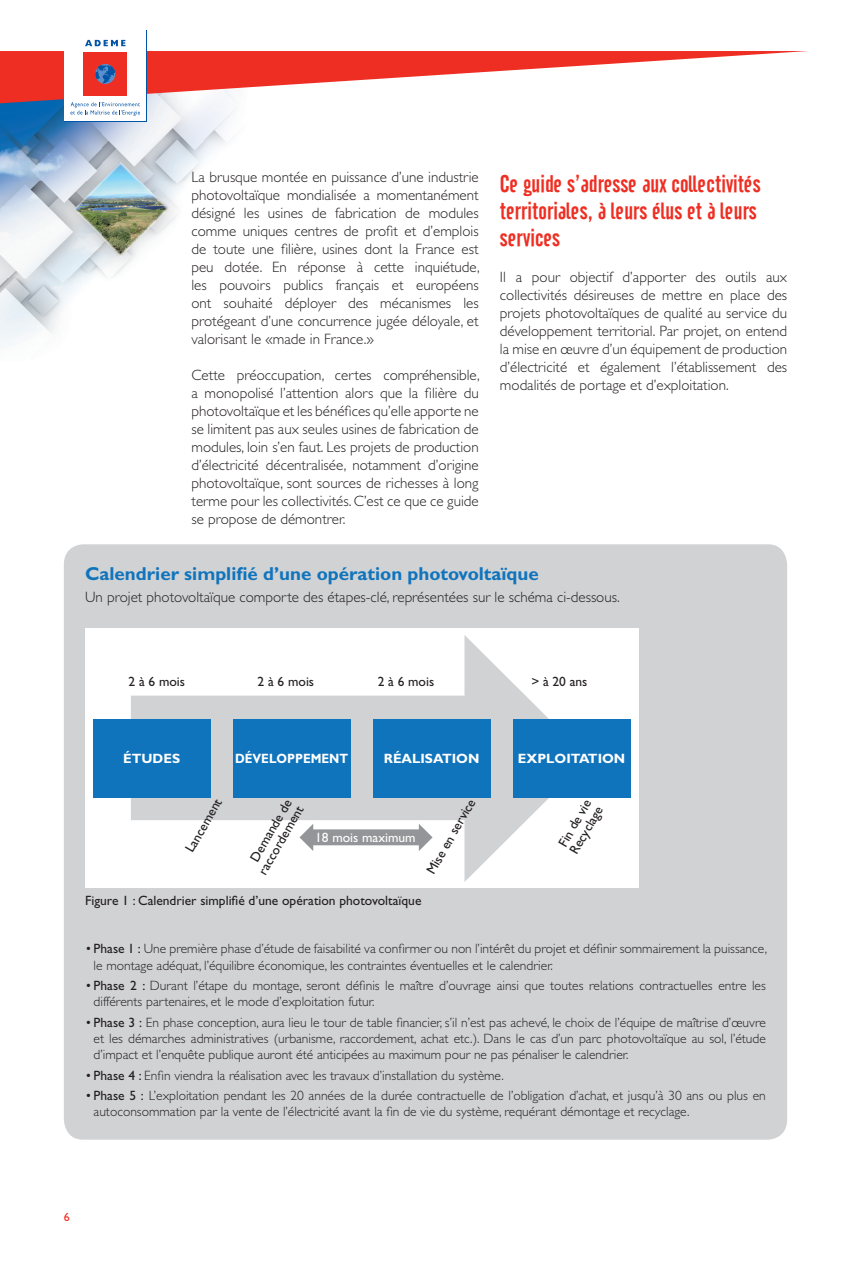
<style>
.page{position:relative;width:851px;height:1263px;background:#fff}
.page>*{position:absolute;margin:0;border:0;box-sizing:border-box;transform-origin:0 0}
.t1{font:24px/27px "Cafeta";color:#ee2e22}
.t2{font:700 18.75px "Gill Sans";color:#1074bc}
.t3{font:300 15px/18px "Gill Sans";color:#231f20;text-align:justify}
.t4{font:300 13.5px/16.2px "Gill Sans";color:#231f20}
.t5{font:13.5px/13.5px "Gill Sans";color:#231f20;text-align:center}
.t6{font:700 13.5px "Gill Sans";color:#fff}
.t7{font:700 13.5px "Gill Sans";color:#fff;scale:.9 1}
.t8{font:13.5px "Gill Sans";color:#fff}
.t9{font:12px "Gill Sans";color:#ee2e22}
.s1{font-weight:400}
</style>
<div class="page">
<img style="left:0;top:116px;width:230px;height:229px">
<div style="left:64px;top:30px;width:82px;height:91px;background:#fff"></div>
<svg style="left:0;top:40px;width:808px;height:76px"></svg>
<div style="left:64px;top:544px;width:723px;height:596px;background:#d1d2d4;border-radius:20px"></div>
<div style="left:85px;top:629px;width:553px;height:259px;background:#fff"></div>
<svg style="left:131px;top:635px;width:418px;height:247px"></svg>
<svg style="left:299px;top:824px;width:133px;height:27px"></svg>
<div style="left:93px;top:719px;width:117px;height:79px;background:#1074bc"></div>
<div style="left:233px;top:719px;width:117px;height:79px;background:#1074bc"></div>
<div style="left:373px;top:719px;width:117px;height:79px;background:#1074bc"></div>
<div style="left:513px;top:719px;width:117px;height:79px;background:#1074bc"></div>
<p class="t3" style="left:191px;top:168px;width:290px">La brusque montée en puissance d’une industrie photovoltaïque mondialisée a momentanément désigné les usines de fabrication de modules comme uniques centres de profit et d’emplois de toute une filière, usines dont la France est peu dotée. En réponse à cette inquiétude, les pouvoirs publics français et européens ont souhaité déployer des mécanismes les protégeant d’une concurrence jugée déloyale, et valorisant le «made in France.»</p>
<p class="t3" style="left:191px;top:366px;width:290px">Cette préoccupation, certes compréhensible, a monopolisé l’attention alors que la filière du photovoltaïque et les bénéfices qu’elle apporte ne se limitent pas aux seules usines de fabrication de modules, loin s’en faut. Les projets de production d’électricité décentralisée, notamment d’origine photovoltaïque, sont sources de richesses à long terme pour les collectivités. C’est ce que ce guide se propose de démontrer.</p>
<h1 class="t1" style="left:500px;top:170px;width:267px">!"#$%&amp;'"#()*'+"(("#*%,#-.//"-0&amp;1&amp;02(#<br>0"++&amp;0.+&amp;*/"(3#4#/"%+(#2/%(#"0#4#/"%+(# ("+1&amp;-"(</h1>
<p class="t3" style="left:500px;top:268px;width:289px">Il a pour objectif d’apporter des outils aux collectivités désireuses de mettre en place des projets photovoltaïques de qualité au service du développement territorial. Par projet, on entend la mise en œuvre d’un équipement de production d’électricité et également l’établissement des modalités de portage et d’exploitation.</p>
<p class="t2" style="left:85px;top:563px;width:455px">Calendrier simplifié d’une opération photovoltaïque</p>
<p class="t3" style="left:85px;top:588px;width:536px">Un projet photovoltaïque comporte des étapes-clé, représentées sur le schéma ci-dessous.</p>
<p class="t5" style="left:128px;top:675px;width:58px">2 à 6 mois</p>
<p class="t5" style="left:257px;top:675px;width:58px">2 à 6 mois</p>
<p class="t5" style="left:377px;top:675px;width:58px">2 à 6 mois</p>
<p class="t5" style="left:531px;top:675px;width:58px">&gt; à 20 ans</p>
<p class="t6" style="left:123px;top:750px;width:58px">ÉTUDES</p>
<p class="t7" style="left:235px;top:750px;width:127px">DÉVELOPPEMENT</p>
<p class="t6" style="left:384px;top:750px;width:97px">RÉALISATION</p>
<p class="t6" style="left:518px;top:750px;width:109px">EXPLOITATION</p>
<p class="t5" style="left:183px;top:848px;width:61px;rotate:-60deg">Lancement</p>
<p class="t5" style="left:244px;top:863px;width:79px;rotate:-60deg">Demande de raccordement</p>
<p class="t5" style="left:424px;top:869px;width:86px;rotate:-60deg">Mise en service</p>
<p class="t5" style="left:555px;top:843px;width:55px;text-align:left;rotate:-60deg">Fin de vie<br>Recyclage</p>
<p class="t8" style="left:315px;top:829px;width:102px">18 mois maximum</p>
<p class="t5" style="left:85px;top:893px;width:338px">Figure 1 : Calendrier simplifié d’une opération photovoltaïque</p>
<p class="t4" style="left:94px;top:941px;width:674px;text-indent:-9px">• <span class="s1">Phase 1 :</span> Une première phase d’étude de faisabilité va confirmer ou non l’intérêt du projet et définir sommairement la puissance, le montage adéquat, l’équilibre économique, les contraintes éventuelles et le calendrier.</p>
<p class="t4" style="left:94px;top:977px;width:673px;text-indent:-9px">• <span class="s1">Phase 2 :</span> Durant l’étape du montage, seront définis le maître d’ouvrage ainsi que toutes relations contractuelles entre les différents partenaires, et le mode d’exploitation futur.</p>
<p class="t4" style="left:94px;top:1014px;width:673px;text-align:justify;text-indent:-9px">• <span class="s1">Phase 3 :</span> En phase conception, aura lieu le tour de table financier, s’il n’est pas achevé, le choix de l’équipe de maîtrise d’œuvre et les démarches administratives (urbanisme, raccordement, achat etc.). Dans le cas d’un parc photovoltaïque au sol, l’étude d’impact et l’enquête publique auront été anticipées au maximum pour ne pas pénaliser le calendrier.</p>
<p class="t4" style="left:85px;top:1067px;width:420px">• <span class="s1">Phase 4 :</span> Enfin viendra la réalisation avec les travaux d’installation du système.</p>
<p class="t4" style="left:94px;top:1087px;width:673px;text-indent:-9px">• <span class="s1">Phase 5 :</span> L’exploitation pendant les 20 années de la durée contractuelle de l’obligation d’achat, et jusqu’à 30 ans ou plus en autoconsommation par la vente de l’électricité avant la fin de vie du système, requérant démontage et recyclage.</p>
<p class="t9" style="left:64px;top:1210px;width:7px">6</p>
</div>
